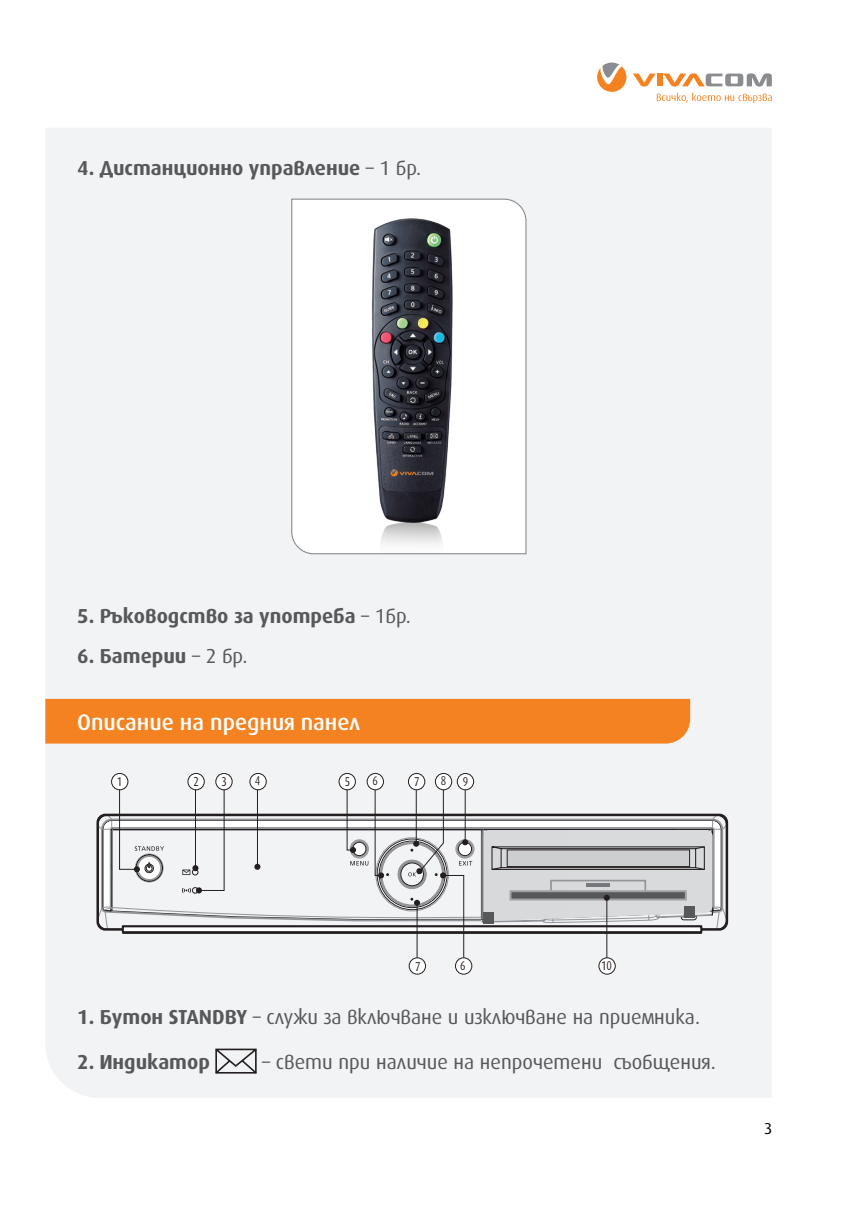
<style>
.page{position:relative;width:849px;height:1225px;background:#fff}
.page>*{position:absolute;margin:0;border:0;box-sizing:border-box;transform-origin:0 0}
.t1{font:500 22.5px "Hermes Bg";color:#fff}
.t2{font:20.25px "Hermes Bg";color:#57585a}
.t3{font:700 20.25px "Hermes Bg";color:#57585a}
.t4{font:15.75px "Hermes Bg";color:#000}
.t5{font:12.83px "Hermes Bg";color:#231f20;scale:.8 1}
.s1{font-weight:400}
.s2{font-weight:700}
</style>
<div class="page">
<div style="left:45px;top:128px;width:726px;height:970px;background:#f2f3f4"></div>
<svg style="left:290px;top:198px;width:237px;height:357px"></svg>
<div style="left:45px;top:699px;width:645px;height:44px;background:#f58220"></div>
<div style="left:111px;top:773px;width:17px;height:17px;background:#fff;border-radius:50%"></div>
<div style="left:111px;top:773px;width:17px;height:17px;border:1px solid #231f20;border-radius:50%"></div>
<div style="left:408px;top:773px;width:16px;height:17px;background:#fff;border-radius:50%"></div>
<div style="left:408px;top:773px;width:17px;height:17px;border:1px solid #231f20;border-radius:50%"></div>
<div style="left:339px;top:773px;width:16px;height:17px;background:#fff;border-radius:50%"></div>
<div style="left:338px;top:773px;width:17px;height:17px;border:1px solid #231f20;border-radius:50%"></div>
<div style="left:409px;top:957px;width:16px;height:17px;background:#fff;border-radius:50%"></div>
<div style="left:409px;top:957px;width:16px;height:17px;border:1px solid #231f20;border-radius:50%"></div>
<div style="left:598px;top:957px;width:17px;height:17px;background:#fff;border-radius:50%"></div>
<div style="left:598px;top:957px;width:17px;height:17px;border:1px solid #231f20;border-radius:50%"></div>
<div style="left:367px;top:773px;width:16px;height:17px;background:#fff;border-radius:50%"></div>
<div style="left:367px;top:773px;width:16px;height:17px;border:1px solid #231f20;border-radius:50%"></div>
<div style="left:435px;top:773px;width:16px;height:17px;background:#fff;border-radius:50%"></div>
<div style="left:435px;top:773px;width:17px;height:17px;border:1px solid #231f20;border-radius:50%"></div>
<div style="left:455px;top:957px;width:16px;height:17px;background:#fff;border-radius:50%"></div>
<div style="left:455px;top:957px;width:17px;height:17px;border:1px solid #231f20;border-radius:50%"></div>
<div style="left:250px;top:773px;width:16px;height:17px;background:#fff;border-radius:50%"></div>
<div style="left:249px;top:773px;width:17px;height:17px;border:1px solid #231f20;border-radius:50%"></div>
<div style="left:188px;top:773px;width:16px;height:17px;background:#fff;border-radius:50%"></div>
<div style="left:187px;top:773px;width:17px;height:17px;border:1px solid #231f20;border-radius:50%"></div>
<div style="left:216px;top:773px;width:16px;height:17px;background:#fff;border-radius:50%"></div>
<div style="left:215px;top:773px;width:17px;height:17px;border:1px solid #231f20;border-radius:50%"></div>
<svg style="left:97px;top:782px;width:629px;height:176px"></svg>
<div style="left:457px;top:773px;width:16px;height:17px;background:#fff;border-radius:50%"></div>
<div style="left:457px;top:773px;width:17px;height:17px;border:1px solid #231f20;border-radius:50%"></div>
<svg style="left:214px;top:1047px;width:44px;height:28px"></svg>
<svg style="left:597px;top:63px;width:29px;height:29px"></svg>
<svg style="left:633px;top:74px;width:22px;height:13px"></svg>
<div style="left:656px;top:74px;width:6px;height:12px;background:#f58220"></div>
<svg style="left:663px;top:73px;width:108px;height:14px"></svg>
<svg style="left:656px;top:93px;width:115px;height:10px"></svg>
<p class="t3" style="left:77px;top:157px;width:345px">4. Дистанционно управление <span class="s1">– 1 бр.</span></p>
<p class="t3" style="left:77px;top:605px;width:335px">5. Ръководство за употреба <span class="s1">– 1бр.</span></p>
<p class="t3" style="left:77px;top:645px;width:172px">6. Батерии <span class="s1">– 2 бр.</span></p>
<p class="t1" style="left:77px;top:710px;width:284px">Описание на предния панел</p>
<p class="t5" style="left:372px;top:774px;width:8px">6</p>
<p class="t5" style="left:440px;top:774px;width:8px">8</p>
<p class="t5" style="left:193px;top:774px;width:8px">2</p>
<p class="t5" style="left:221px;top:774px;width:8px">3</p>
<p class="t5" style="left:254px;top:774px;width:8px">4</p>
<p class="t5" style="left:463px;top:774px;width:8px">9</p>
<p class="t5" style="left:117px;top:774px;width:8px">1</p>
<p class="t5" style="left:344px;top:774px;width:8px">5</p>
<p class="t5" style="left:414px;top:774px;width:8px">7</p>
<p class="t5" style="left:460px;top:958px;width:8px">6</p>
<p class="t5" style="left:415px;top:959px;width:8px">7</p>
<p class="t5" style="left:601px;top:959px;width:15px">10</p>
<p class="t2" style="left:77px;top:1006px;width:624px"><span class="s2">1. Бутон STANDBY</span> – служи за включване и изключване на приемника.</p>
<p class="t3" style="left:77px;top:1050px;width:134px">2. Индикатор</p>
<p class="t2" style="left:262px;top:1051px;width:455px">– свети при наличие на непрочетени съобщения.</p>
<p class="t4" style="left:763px;top:1119px;width:10px">3</p>
</div>
